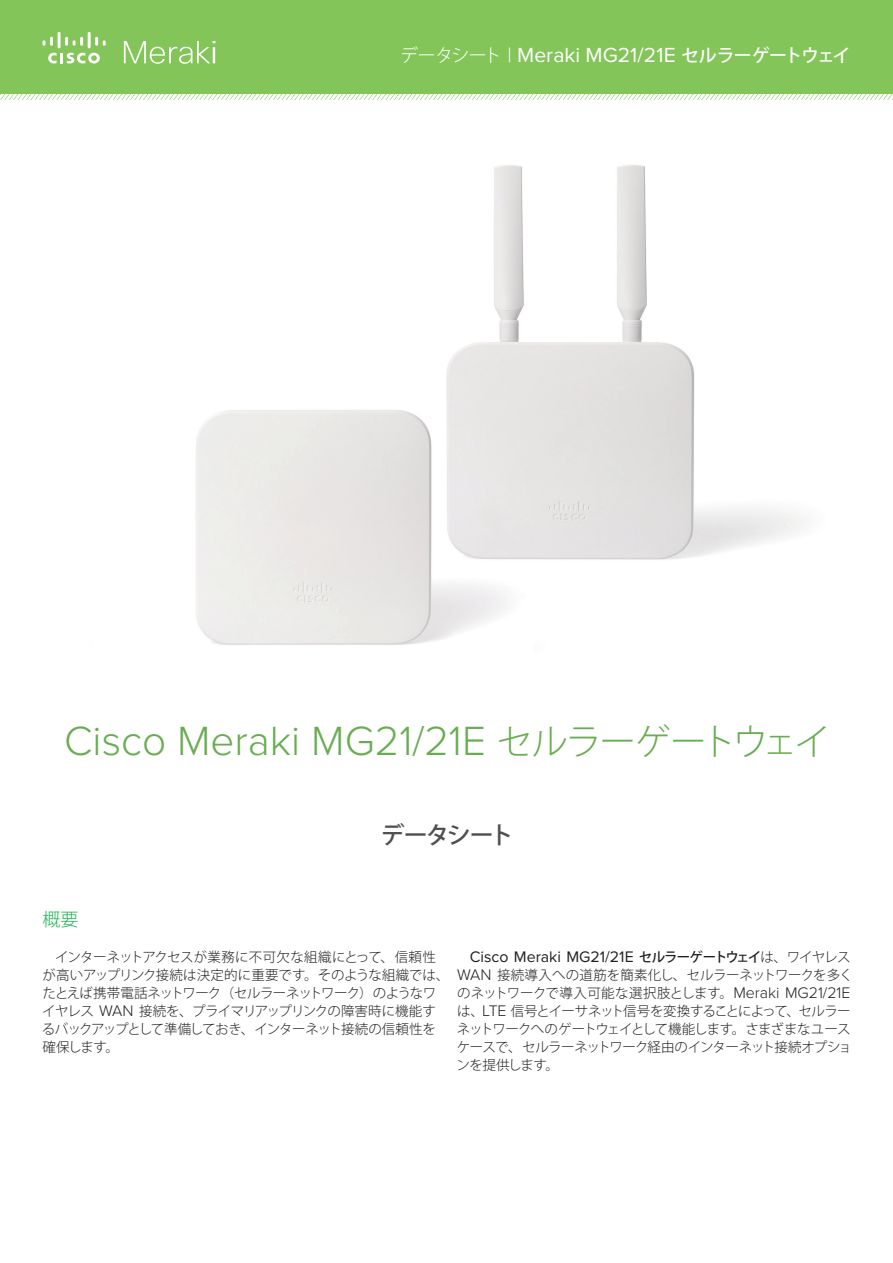
<style>
.page{position:relative;width:893px;height:1263px;background:#fff}
.page>*{position:absolute;margin:0;border:0;box-sizing:border-box;transform-origin:0 0}
.t1{font:300 42.3px "Proxima Nova";color:#69ad53}
.t2{font:500 24px "Koz Go Pro";letter-spacing:-.08em;color:#4f4f50}
.t3{font:21.15px "Proxima Nova";color:#fff}
.t4{font:300 18px "Koz Go Pro";color:#21b154}
.t5{font:15.9px "Proxima Nova";color:#231f20}
.t6{font:300 13.5px/18px "Koz Go Pro";letter-spacing:-.04em;color:#231f20}
.s1{font-family:"Koz Go Pro";font-weight:300;font-size:18px}
.s2{font-weight:300}
.s3{font-family:"Koz Go Pro";font-weight:500;font-size:18px}
.s4{font-family:"Koz Go Pro";font-size:36px}
.s5{font-family:"Proxima Nova";font-size:15.9px}
.s6{font-family:"Koz Go Pro";font-weight:500;font-size:13.5px}
.s7{font-family:"Koz Go Pro";font-weight:300;font-size:13.5px}
</style>
<div class="page">
<div style="left:0;top:0;width:893px;height:94px;background:#83c559"></div>
<svg style="left:0;top:94px;width:893px;height:6px"></svg>
<svg style="left:48px;top:53px;width:52px;height:10px"></svg>
<svg style="left:43px;top:37px;width:10px;height:9px"></svg>
<hr style="left:58px;top:32px;width:3px;height:16px;background:#fff">
<svg style="left:65px;top:37px;width:18px;height:9px"></svg>
<hr style="left:88px;top:32px;width:3px;height:16px;background:#fff">
<svg style="left:95px;top:37px;width:11px;height:9px"></svg>
<svg style="left:124px;top:41px;width:91px;height:23px"></svg>
<img style="left:196px;top:410px;width:316px;height:235px">
<img style="left:441px;top:165px;width:363px;height:401px">
<h3 class="t3" style="left:400px;top:39px;width:452px"><span class="s1">データシート</span> <span class="s2">|</span> Meraki MG21/21E <span class="s3">セルラーゲートウェイ</span></h3>
<h1 class="t1" style="left:64px;top:709px;width:768px">Cisco Meraki MG21/21E <span class="s4">セルラーゲートウェイ</span></h1>
<h3 class="t4" style="left:43px;top:908px;width:37px">概要</h3>
<h2 class="t2" style="left:380px;top:820px;width:135px">データシート</h2>
<p class="t6" style="left:42px;top:948px;width:409px;text-indent:13px">インターネットアクセスが業務に不可欠な組織にとって、信頼性が高いアップリンク接続は決定的に重要です。そのような組織では、たとえば携帯電話ネットワーク（セルラーネットワーク）のようなワイヤレス <span class="s5">WAN</span> 接続を、プライマリアップリンクの障害時に機能するバックアップとして準備しておき、インターネット接続の信頼性を確保します。</p>
<p class="t5" style="left:470px;top:945px;width:382px">Cisco Meraki MG21/21E <span class="s6">セルラーゲートウェイ</span><span class="s7">は、ワイヤレス</span></p>
<p class="t6" style="left:456px;top:966px;width:398px"><span class="s5">WAN</span> 接続導入への道筋を簡素化し、セルラーネットワークを多くのネットワークで導入可能な選択肢とします。<span class="s5">Meraki MG21/21E</span>は、<span class="s5">LTE</span> 信号とイーサネット信号を変換することによって、セルラーネットワークへのゲートウェイとして機能します。さまざまなユースケースで、セルラーネットワーク経由のインターネット接続オプションを提供します。</p>
</div>
